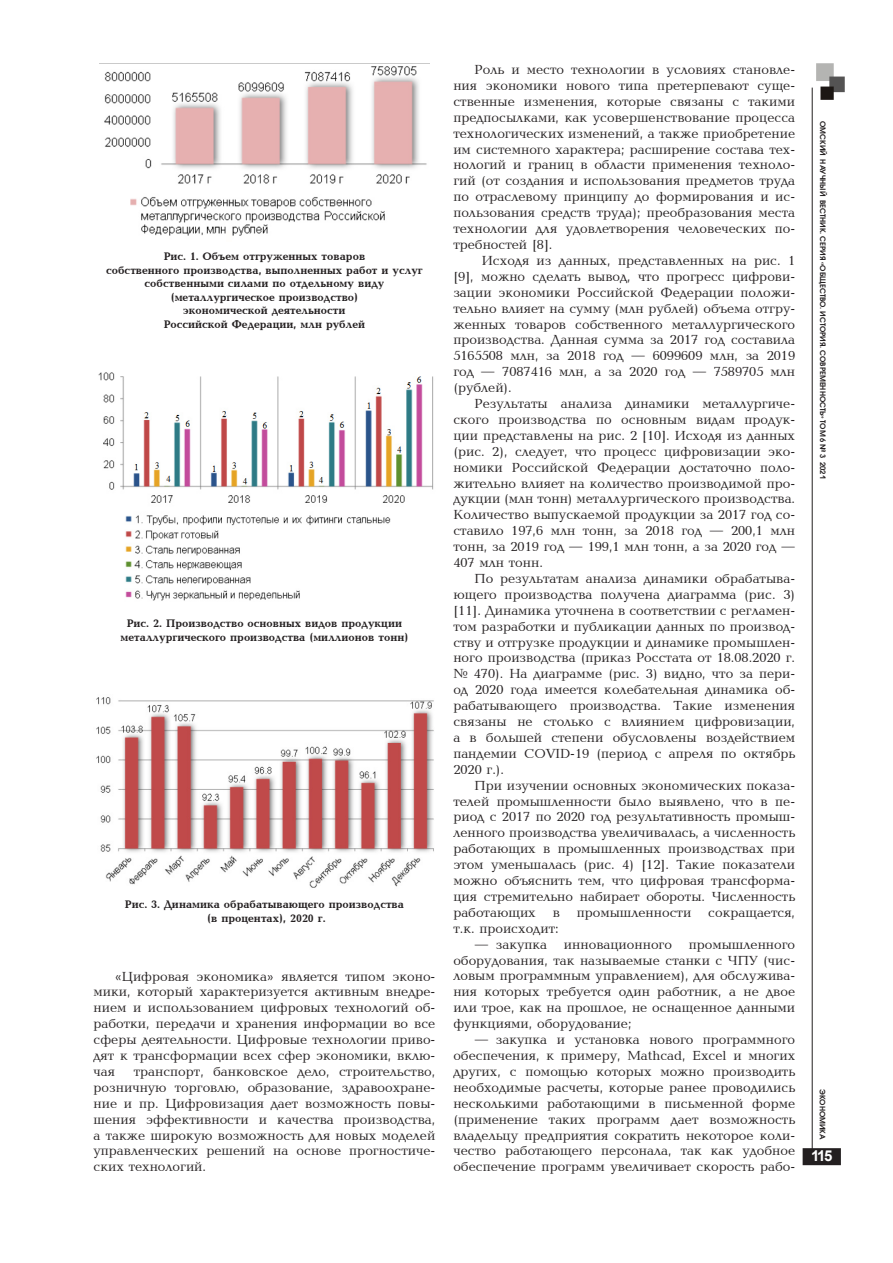
<style>
.page{position:relative;width:893px;height:1263px;background:#fff}
.page>*{position:absolute;margin:0;border:0;box-sizing:border-box;transform-origin:0 0}
.t1{font:700 15px "Arial";color:#fff}
.основной_текст{font:13.5px/15.9px "Baltica CTT";color:#231f20;text-align:justify}
.подрисуночная_подпис{font:700 11.25px/13.5px "Baltica C";color:#231f20;text-align:center}
.t2{font:600 7.5px "Avant Garde Gothic C";color:#231f20}
</style>
<div class="page">
<div style="left:803px;top:1149px;width:37px;height:15px;background:#231f20"></div>
<div style="left:803px;top:1148px;width:38px;height:17px;border:2px solid #231f20"></div>
<hr style="left:812px;top:88px;width:1px;height:1071px;background:#231f20">
<img style="left:816px;top:63px;width:29px;height:37px">
<img style="left:104px;top:66px;width:323px;height:170px">
<img style="left:98px;top:372px;width:336px;height:229px">
<img style="left:96px;top:697px;width:338px;height:191px">
<div style="left:226px;top:231px;width:6px;height:11px;background:#fffefc"></div>
<p class="подрисуночная_подпис" style="left:164px;top:250px;width:203px">Рис. 1. Объем отгруженных товаров</p>
<p class="подрисуночная_подпис" style="left:106px;top:264px;width:318px">собственного производства, выполненных работ и услуг собственными силами по отдельному виду</p>
<p class="подрисуночная_подпис" style="left:171px;top:291px;width:189px">(металлургическое производство)</p>
<p class="подрисуночная_подпис" style="left:183px;top:304px;width:164px">экономической деятельности</p>
<p class="подрисуночная_подпис" style="left:164px;top:318px;width:203px">Российской Федерации, млн рублей</p>
<p class="подрисуночная_подпис" style="left:127px;top:617px;width:277px">Рис. 2. Производство основных видов продукции</p>
<p class="подрисуночная_подпис" style="left:121px;top:631px;width:289px">металлургического производства (миллионов тонн)</p>
<p class="подрисуночная_подпис" style="left:125px;top:898px;width:281px">Рис. 3. Динамика обрабатывающего производства</p>
<p class="подрисуночная_подпис" style="left:207px;top:912px;width:120px">(в процентах), 2020 г.</p>
<p class="основной_текст" style="left:94px;top:969px;width:343px;text-indent:21px">«Цифровая экономика» является типом эконо&shy;мики, который характеризуется активным внедре&shy;нием и использованием цифровых технологий об&shy;работки, передачи и хранения информации во все сферы деятельности. Цифровые технологии приво&shy;дят к трансформации всех сфер экономики, вклю&shy;чая</p>
<p class="основной_текст" style="left:94px;top:1064px;width:343px;text-indent:40px">транспорт, банковское дело, строительство, розничную торговлю, образование, здравоохране&shy;ние и пр. Цифровизация дает возможность повы&shy;шения эффективности и качества производства, а также широкую возможность для новых моделей управленческих решений на основе прогностиче&shy;ских технологий.</p>
<p class="основной_текст" style="left:453px;top:62px;width:343px;text-indent:21px">Роль и место технологии в условиях становле&shy;ния экономики нового типа претерпевают суще&shy;ственные изменения, которые связаны с такими предпосылками, как усовершенствование процесса технологических изменений, а также приобретение им системного характера; расширение состава тех&shy;нологий и границ в области применения техноло&shy;гий (от создания и использования предметов труда по отраслевому принципу до формирования и ис&shy;пользования средств труда); преобразования места технологии для удовлетворения человеческих по&shy;требностей [8].</p>
<p class="основной_текст" style="left:453px;top:253px;width:343px;text-indent:29px">Исходя из данных, представленных на рис. 1 [9], можно сделать вывод, что прогресс цифрови&shy;зации экономики Российской Федерации положи&shy;тельно влияет на сумму (млн рублей) объема отгру&shy;женных товаров собственного металлургического производства. Данная сумма за 2017 год составила 5165508 млн, за 2018 год — 6099609 млн, за 2019 год — 7087416 млн, а за 2020 год — 7589705 млн (рублей).</p>
<p class="основной_текст" style="left:453px;top:396px;width:343px;text-indent:21px">Результаты анализа динамики металлургиче&shy;ского производства по основным видам продук&shy;ции представлены на рис. 2 [10]. Исходя из данных (рис. 2), следует, что процесс цифровизации эко&shy;номики Российской Федерации достаточно поло&shy;жительно влияет на количество производимой про&shy;дукции (млн тонн) металлургического производства.<br>Количество выпускаемой продукции за 2017 год со&shy;ставило 197,6 млн тонн, за 2018 год — 200,1 млн тонн, за 2019 год — 199,1 млн тонн, а за 2020 год — 407 млн тонн.</p>
<p class="основной_текст" style="left:453px;top:571px;width:343px;text-indent:21px">По результатам анализа динамики обрабатыва&shy;ющего производства получена диаграмма (рис. 3) [11]. Динамика уточнена в соответствии с регламен&shy;том разработки и публикации данных по производ&shy;ству и отгрузке продукции и динамике промышлен&shy;ного производства (приказ Росстата от 18.08.2020 г. № 470). На диаграмме (рис. 3) видно, что за пери&shy;од 2020 года имеется колебательная динамика об&shy;рабатывающего производства. Такие изменения связаны не столько с влиянием цифровизации, а в большей степени обусловлены воздействием пандемии COVID-19 (период с апреля по октябрь 2020 г.).</p>
<p class="основной_текст" style="left:453px;top:778px;width:343px;text-indent:21px">При изучении основных экономических показа&shy;телей промышленности было выявлено, что в пе&shy;риод с 2017 по 2020 год результативность промыш&shy;ленного производства увеличивалась, а численность работающих в промышленных производствах при этом уменьшалась (рис. 4) [12]. Такие показатели можно объяснить тем, что цифровая трансформа&shy;ция стремительно набирает обороты. Численность работающих в промышленности сокращается, т.к. происходит:</p>
<p class="основной_текст" style="left:453px;top:937px;width:343px;text-indent:21px">— закупка инновационного промышленного оборудования, так называемые станки с ЧПУ (чис&shy;ловым программным управлением), для обслужива&shy;ния которых требуется один работник, а не двое или трое, как на прошлое, не оснащенное данными функциями, оборудование;</p>
<p class="основной_текст" style="left:453px;top:1032px;width:343px;text-indent:21px">— закупка и установка нового программного обеспечения, к примеру, Mathcad, Excel и многих других, с помощью которых можно производить необходимые расчеты, которые ранее проводились несколькими работающими в письменной форме (применение таких программ дает возможность владельцу предприятия сократить некоторое коли&shy;чество работающего персонала, так как удобное обеспечение программ увеличивает скорость рабо-</p>
<p class="t2" style="left:827px;top:121px;width:359px;rotate:90deg">ОМСКИЙ НАУЧНЫЙ ВЕСТНИК. СЕРИЯ «ОБЩЕСТВО. ИСТОРИЯ. СОВРЕМЕННОСТЬ» ТОМ 6 № 3 2021</p>
<p class="t2" style="left:827px;top:1089px;width:52px;rotate:90deg">ЭКОНОМИКА</p>
<p class="t1" style="left:811px;top:1145px;width:23px">115</p>
</div>
